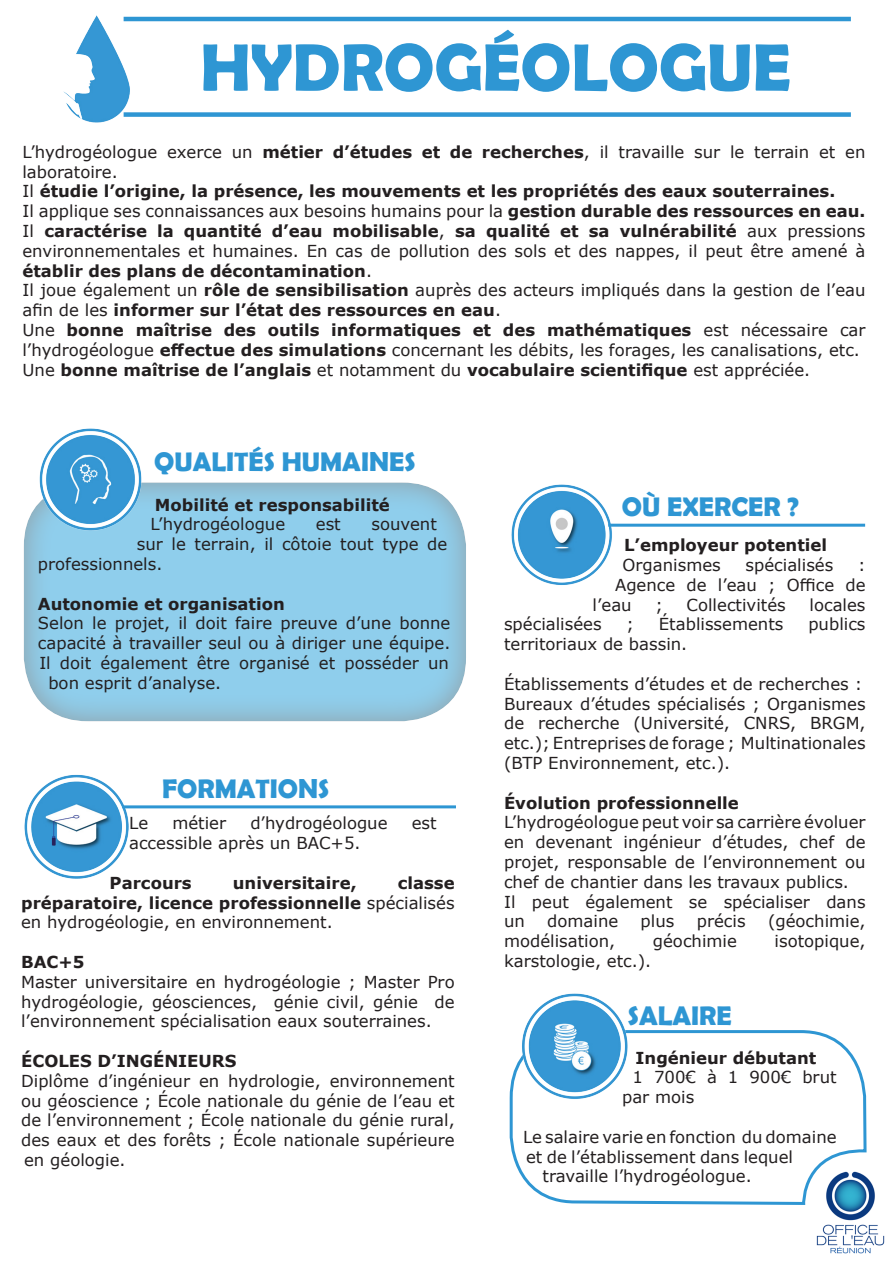
<style>
.page{position:relative;width:893px;height:1263px;background:#fff}
.page>*{position:absolute;margin:0;border:0;box-sizing:border-box;transform-origin:0 0}
.Titre{font:700 67.5px "Berlin Sans FB Demi";color:#2e96d3}
.Titre_icône{font:700 27px "Berlin Sans FB Demi";color:#2e96d3}
.Texte{font:16.5px/19.8px "Verdana";color:#231f20;text-align:justify}
.Texte-2{font:700 16.5px "Verdana";color:#231f20}
.s1{font-weight:700}
.s2{font-weight:400}
</style>
<div class="page">
<img style="left:816px;top:1179px;width:69px;height:75px">
<hr style="left:124px;top:17px;width:727px;height:4px;background:#2e96d3">
<div style="left:124px;top:112px;width:727px;height:5px;background:#2e96d3"></div>
<img style="left:63px;top:15px;width:77px;height:108px">
<svg style="left:509px;top:1030px;width:359px;height:176px"></svg>
<div style="left:23px;top:481px;width:445px;height:241px;background:#231f20;opacity:.75"></div>
<img style="left:511px;top:484px;width:103px;height:101px">
<img style="left:24px;top:774px;width:107px;height:105px">
<hr style="left:608px;top:524px;width:257px;height:3px;background:#2e96d3">
<hr style="left:122px;top:805px;width:334px;height:3px;background:#2e96d3">
<img style="left:521px;top:993px;width:107px;height:109px">
<img style="left:37px;top:428px;width:106px;height:107px">
<p class="Titre" style="left:200px;top:28px;width:592px">HYDROGÉOLOGUE</p>
<p class="Texte" style="left:22px;top:142px;width:845px">L’hydrogéologue exerce un <span class="s1">métier d’études et de recherches</span>, il travaille sur le terrain et en laboratoire.</p>
<p class="Texte-2" style="left:22px;top:180px;width:814px"><span class="s2">Il</span> étudie l’origine, la présence, les mouvements et les propriétés des eaux souterraines.</p>
<p class="Texte" style="left:22px;top:201px;width:844px">Il applique ses connaissances aux besoins humains pour la <span class="s1">gestion durable des ressources en eau.</span></p>
<p class="Texte" style="left:22px;top:221px;width:845px">Il <span class="s1">caractérise la quantité d’eau mobilisable</span>, <span class="s1">sa qualité et sa vulnérabilité</span> aux pressions environnementales et humaines. En cas de pollution des sols et des nappes, il peut être amené à <span class="s1">établir des plans de décontamination</span>.</p>
<p class="Texte" style="left:22px;top:280px;width:845px">Il joue également un <span class="s1">rôle de sensibilisation</span> auprès des acteurs impliqués dans la gestion de l’eau afin de les <span class="s1">informer sur l’état des ressources en eau</span>.</p>
<p class="Texte" style="left:22px;top:320px;width:845px">Une <span class="s1">bonne maîtrise des outils informatiques et des mathématiques</span> est nécessaire car l’hydrogéologue <span class="s1">effectue des simulations</span> concernant les débits, les forages, les canalisations, etc.</p>
<p class="Texte-2" style="left:22px;top:358px;width:789px"><span class="s2">Une</span> bonne maîtrise de l’anglais <span class="s2">et notamment du</span> vocabulaire scientifique <span class="s2">est appréciée.</span></p>
<p class="Titre_icône" style="left:154px;top:446px;width:263px">QUALITÉS HUMAINES</p>
<p class="Texte-2" style="left:155px;top:493px;width:236px">Mobilité et responsabilité</p>
<p class="Texte" style="left:150px;top:514px;width:136px">L’hydrogéologue</p>
<p class="Texte" style="left:316px;top:514px;width:26px">est</p>
<p class="Texte" style="left:371px;top:514px;width:67px">souvent</p>
<p class="Texte" style="left:137px;top:534px;width:312px">sur le terrain, il côtoie tout type de</p>
<p class="Texte" style="left:38px;top:554px;width:126px">professionnels.</p>
<p class="Texte-2" style="left:38px;top:592px;width:248px">Autonomie et organisation</p>
<p class="Texte" style="left:38px;top:613px;width:414px">Selon le projet, il doit faire preuve d’une bonne</p>
<p class="Texte" style="left:38px;top:633px;width:414px">capacité à travailler seul ou à diriger une équipe.</p>
<p class="Texte" style="left:39px;top:653px;width:411px">Il doit également être organisé et posséder un</p>
<p class="Texte" style="left:48px;top:673px;width:174px">bon esprit d’analyse.</p>
<p class="Titre_icône" style="left:162px;top:773px;width:169px">FORMATIONS</p>
<p class="Texte" style="left:129px;top:813px;width:21px">Le</p>
<p class="Texte" style="left:172px;top:813px;width:55px">métier</p>
<p class="Texte" style="left:250px;top:813px;width:139px">d’hydrogéologue</p>
<p class="Texte" style="left:412px;top:813px;width:26px">est</p>
<p class="Texte" style="left:129px;top:833px;width:233px">accessible après un BAC+5.</p>
<p class="Texte-2" style="left:110px;top:871px;width:84px">Parcours</p>
<p class="Texte-2" style="left:233px;top:871px;width:125px">universitaire,</p>
<p class="Texte" style="left:21px;top:873px;width:435px;text-indent:377px"><span class="s1">classe préparatoire, licence professionnelle</span> spécialisés en hydrogéologie, en environnement.</p>
<p class="Texte-2" style="left:21px;top:950px;width:65px">BAC+5</p>
<p class="Texte" style="left:21px;top:972px;width:435px">Master universitaire en hydrogéologie ; Master Pro hydrogéologie, géosciences, génie civil, génie de l’environnement spécialisation eaux souterraines.</p>
<p class="Texte-2" style="left:21px;top:1049px;width:217px">ÉCOLES D’INGÉNIEURS</p>
<p class="Texte" style="left:21px;top:1071px;width:435px">Diplôme d’ingénieur en hydrologie, environnement ou géoscience ; École nationale du génie de l’eau et de l’environnement ; École nationale du génie rural, des eaux et des forêts ; École nationale supérieure en géologie.</p>
<p class="Titre_icône" style="left:622px;top:491px;width:179px">OÙ EXERCER ?</p>
<p class="Texte-2" style="left:624px;top:533px;width:205px">L’employeur potentiel</p>
<p class="Texte" style="left:623px;top:555px;width:100px">Organismes</p>
<p class="Texte" style="left:745px;top:555px;width:89px">spécialisés</p>
<p class="Texte" style="left:858px;top:555px;width:9px">:</p>
<p class="Texte" style="left:615px;top:575px;width:252px">Agence de l’eau ; Office de</p>
<p class="Texte" style="left:593px;top:594px;width:41px">l’eau</p>
<p class="Texte" style="left:655px;top:594px;width:9px">;</p>
<p class="Texte" style="left:687px;top:594px;width:101px">Collectivités</p>
<p class="Texte" style="left:810px;top:594px;width:58px">locales</p>
<p class="Texte" style="left:504px;top:614px;width:99px">spécialisées</p>
<p class="Texte" style="left:626px;top:614px;width:9px">;</p>
<p class="Texte" style="left:659px;top:614px;width:126px">Établissements</p>
<p class="Texte" style="left:808px;top:614px;width:59px">publics</p>
<p class="Texte" style="left:504px;top:634px;width:185px">territoriaux de bassin.</p>
<p class="Texte" style="left:504px;top:674px;width:360px">Établissements d’études et de recherches :</p>
<p class="Texte" style="left:504px;top:693px;width:363px">Bureaux d’études spécialisés ; Organismes de recherche (Université, CNRS, BRGM, etc.); Entreprises de forage ; Multinationales</p>
<p class="Texte" style="left:504px;top:753px;width:228px">(BTP Environnement, etc.).</p>
<p class="Texte-2" style="left:504px;top:791px;width:236px">Évolution professionnelle</p>
<p class="Texte" style="left:504px;top:812px;width:363px">L’hydrogéologue peut voir sa carrière évoluer en devenant ingénieur d’études, chef de projet, responsable de l’environnement ou chef de chantier dans les travaux publics.</p>
<p class="Texte" style="left:504px;top:891px;width:363px">Il peut également se spécialiser dans un</p>
<p class="Texte" style="left:547px;top:911px;width:73px">domaine</p>
<p class="Texte" style="left:641px;top:911px;width:35px">plus</p>
<p class="Texte" style="left:697px;top:911px;width:50px">précis</p>
<p class="Texte" style="left:768px;top:911px;width:99px">(géochimie,</p>
<p class="Texte" style="left:504px;top:931px;width:113px">modélisation,</p>
<p class="Texte" style="left:653px;top:931px;width:86px">géochimie</p>
<p class="Texte" style="left:774px;top:931px;width:93px">isotopique,</p>
<p class="Texte" style="left:504px;top:951px;width:149px">karstologie, etc.).</p>
<p class="Titre_icône" style="left:628px;top:1000px;width:105px">SALAIRE</p>
<p class="Texte-2" style="left:636px;top:1046px;width:182px">Ingénieur débutant</p>
<p class="Texte" style="left:622px;top:1067px;width:216px;text-indent:10px">1 700€ à 1 900€ brut par mois</p>
<p class="Texte" style="left:523px;top:1127px;width:315px">Le salaire varie en fonction du domaine</p>
<p class="Texte" style="left:526px;top:1146px;width:268px">et de l’établissement dans lequel</p>
<p class="Texte" style="left:543px;top:1166px;width:211px">travaille l’hydrogéologue.</p>
</div>
